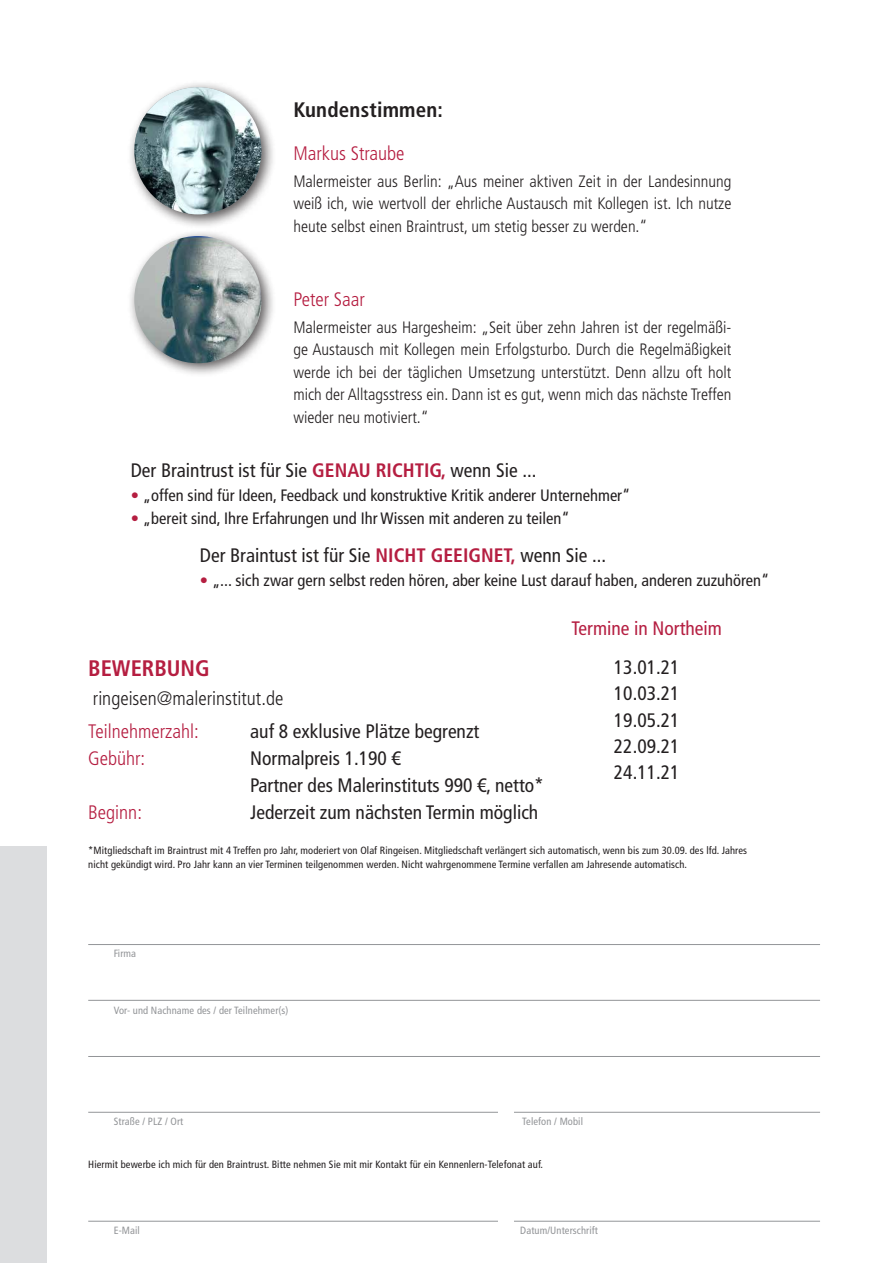
<style>
.page{position:relative;width:893px;height:1263px;background:#fff}
.page>*{position:absolute;margin:0;border:0;box-sizing:border-box;transform-origin:0 0}
.t1{font:700 condensed 22.5px "Frutiger LT";color:#b51e41}
.t2{font:700 condensed 21px "Frutiger LT";letter-spacing:.01em;color:#231f20}
.t3{font:condensed 19.5px/26.2px "Frutiger LT";color:#231f20}
.t4{font:300 condensed 19.5px "Frutiger LT";color:#b51e41}
.t5{font:300 condensed 19.5px "Frutiger LT";color:#231f20}
.t6{font:condensed 19.5px "Frutiger LT";color:#b51e41}
.t7{font:300 condensed 16.5px/22.5px "Frutiger LT";color:#231f20;text-align:justify}
.t8{font:condensed 16.5px "Frutiger LT";color:#231f20}
.t9{font:condensed 10.5px/13.5px "Frutiger LT";letter-spacing:.01em;color:#231f20}
.t10{font:condensed 10.5px "Frutiger LT";letter-spacing:.01em;color:#939598}
.s1{font-weight:700;color:#b51e41}
.s2{color:#b51e41}
</style>
<div class="page">
<hr style="left:88px;top:1056px;width:732px;height:1px;background:#939598">
<hr style="left:88px;top:944px;width:732px;height:1px;background:#939598">
<hr style="left:88px;top:1112px;width:732px;height:1px;background:#939598">
<hr style="left:88px;top:1000px;width:732px;height:1px;background:#939598">
<hr style="left:88px;top:1221px;width:732px;height:1px;background:#939598">
<div style="left:498px;top:1090px;width:15px;height:149px;background:#fff"></div>
<div style="left:0;top:846px;width:47px;height:417px;background:#dcdddf"></div>
<div style="left:127px;top:80px;width:149px;height:149px;background:#231f20;opacity:.75"></div>
<img style="left:134px;top:87px;width:127px;height:127px;border-radius:64px">
<div style="left:127px;top:228px;width:149px;height:150px;background:#231f20;opacity:.75"></div>
<img style="left:134px;top:236px;width:127px;height:127px;border-radius:64px">
<p class="t2" style="left:293px;top:97px;width:151px">Kundenstimmen:</p>
<p class="t4" style="left:293px;top:142px;width:113px">Markus Straube</p>
<p class="t7" style="left:293px;top:170px;width:440px">Malermeister aus Berlin: „Aus meiner aktiven Zeit in der Landesinnung weiß ich, wie wertvoll der ehrliche Austausch mit Kollegen ist. Ich nutze heute selbst einen Braintrust, um stetig besser zu werden.“</p>
<p class="t4" style="left:293px;top:288px;width:73px">Peter Saar</p>
<p class="t7" style="left:293px;top:316px;width:439px">Malermeister aus Hargesheim: „Seit über zehn Jahren ist der regelmäßi&shy;ge Austausch mit Kollegen mein Erfolgsturbo. Durch die Regelmäßigkeit werde ich bei der täglichen Umsetzung unterstützt. Denn allzu oft holt mich der Alltagsstress ein. Dann ist es gut, wenn mich das nächste Treffen wieder neu motiviert.“</p>
<p class="t3" style="left:131px;top:457px;width:407px">Der Braintrust ist für Sie <span class="s1">GENAU RICHTIG,</span> wenn Sie ...</p>
<p class="t8" style="left:131px;top:486px;width:501px"><span class="s2">•</span> „offen sind für Ideen, Feedback und konstruktive Kritik anderer Unternehmer“</p>
<p class="t8" style="left:131px;top:508px;width:440px"><span class="s2">•</span> „bereit sind, Ihre Erfahrungen und Ihr Wissen mit anderen zu teilen“</p>
<p class="t3" style="left:200px;top:542px;width:408px">Der Braintust ist für Sie <span class="s1">NICHT GEEIGNET,</span> wenn Sie ...</p>
<p class="t8" style="left:200px;top:570px;width:571px"><span class="s2">•</span> „... sich zwar gern selbst reden hören, aber keine Lust darauf haben, anderen zuzuhören“</p>
<h1 class="t1" style="left:88px;top:655px;width:123px">BEWERBUNG</h1>
<p class="t5" style="left:93px;top:687px;width:192px">ringeisen@malerinstitut.de</p>
<p class="t4" style="left:88px;top:720px;width:112px">Teilnehmerzahl:</p>
<p class="t3" style="left:250px;top:718px;width:231px">auf 8 exklusive Plätze begrenzt</p>
<p class="t4" style="left:88px;top:747px;width:59px">Gebühr:</p>
<p class="t3" style="left:250px;top:744px;width:295px;line-height:27px">Normalpreis 1.190 €<br>Partner des Malerinstituts 990 €, netto*</p>
<p class="t4" style="left:88px;top:801px;width:55px">Beginn:</p>
<p class="t3" style="left:250px;top:799px;width:290px">Jederzeit zum nächsten Termin möglich</p>
<p class="t6" style="left:571px;top:617px;width:152px">Termine in Northeim</p>
<p class="t3" style="left:614px;top:654px;width:67px;text-align:justify">13.01.21<br>10.03.21<br>19.05.21<br>22.09.21<br>24.11.21</p>
<p class="t9" style="left:88px;top:844px;width:660px">*Mitgliedschaft im Braintrust mit 4 Treffen pro Jahr, moderiert von Olaf Ringeisen. Mitgliedschaft verlängert sich automatisch, wenn bis zum 30.09. des lfd. Jahres nicht gekündigt wird. Pro Jahr kann an vier Terminen teilgenommen werden. Nicht wahrgenommene Termine verfallen am Jahresende automatisch.</p>
<p class="t10" style="left:114px;top:947px;width:24px">Firma</p>
<p class="t10" style="left:114px;top:1004px;width:176px">Vor- und Nachname des / der Teilnehmer(s)</p>
<p class="t10" style="left:114px;top:1115px;width:71px">Straße / PLZ / Ort</p>
<p class="t10" style="left:522px;top:1115px;width:62px">Telefon / Mobil</p>
<p class="t9" style="left:88px;top:1158px;width:456px">Hiermit bewerbe ich mich für den Braintrust. Bitte nehmen Sie mit mir Kontakt für ein Kennenlern-Telefonat auf.</p>
<p class="t10" style="left:114px;top:1224px;width:28px">E-Mail</p>
<p class="t10" style="left:520px;top:1224px;width:79px">Datum/Unterschrift</p>
</div>
